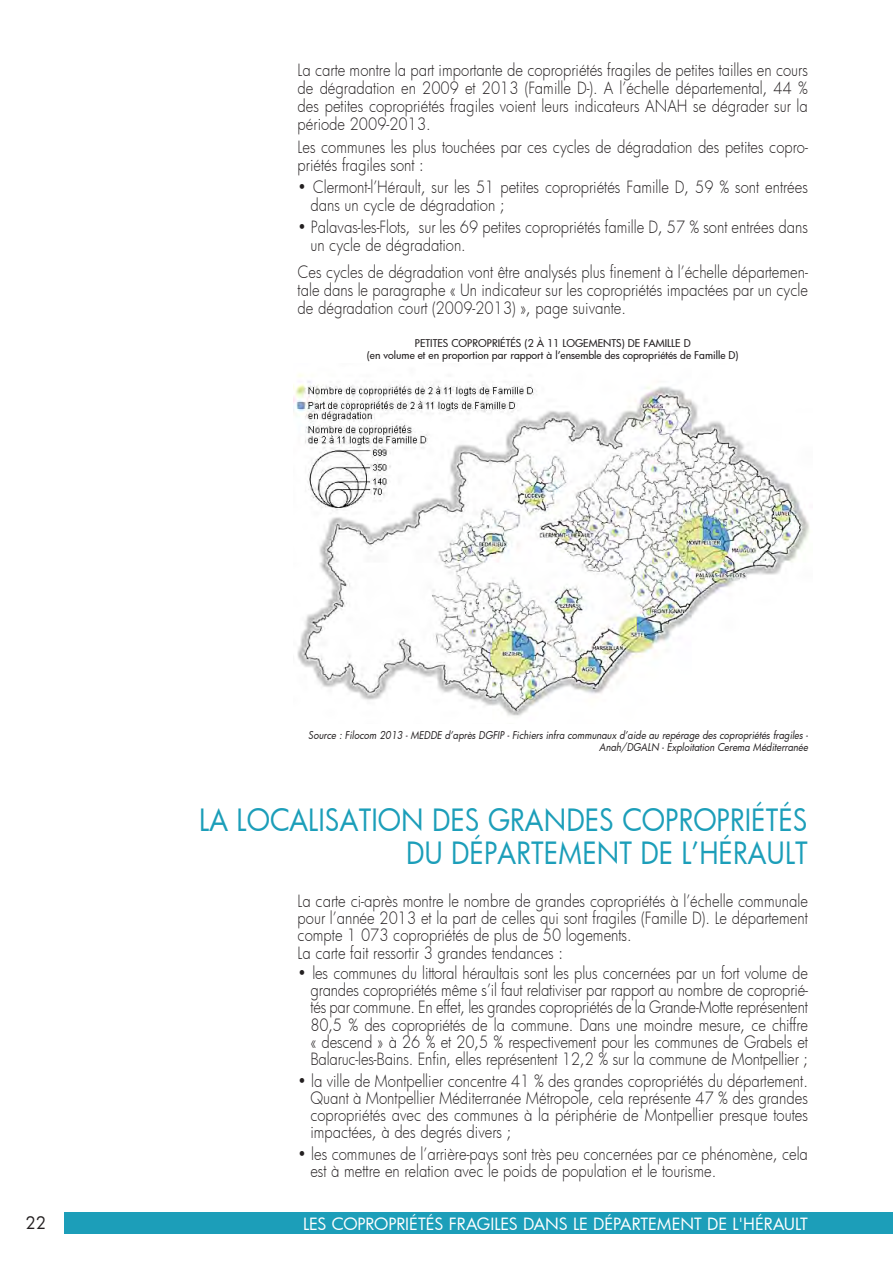
<style>
.page{position:relative;width:893px;height:1263px;background:#fff}
.page>*{position:absolute;margin:0;border:0;box-sizing:border-box;transform-origin:0 0}
.Titre{font:30px/33px "Futura";color:#1c9eb9;text-align:right;scale:.9 1}
.t1{font:16.8px "Futura";color:#231f20}
.Retrait_01{font:300 16.5px/17.2px "Futura";color:#231f20;text-align:justify;scale:.9 1}
.t2{font:16.5px "Futura";color:#fff}
.Source{font:italic 10.5px/12px "Futura";color:#231f20;text-align:right;scale:.9 1}
.Légende{font:500 10.5px "Futura";color:#231f20}
</style>
<div class="page">
<div style="left:64px;top:1212px;width:829px;height:21px;background:#1c9eb9"></div>
<img style="left:293px;top:374px;width:517px;height:342px">
<p class="Retrait_01" style="left:298px;top:61px;width:568px;line-height:18px">La carte montre la part importante de copropriétés fragiles de petites tailles en cours de dégradation en 2009 et 2013 (Famille D-). A l’échelle départemental, 44 % des petites copropriétés fragiles voient leurs indicateurs ANAH se dégrader sur la période 2009-2013.</p>
<p class="Retrait_01" style="left:298px;top:137px;width:568px;line-height:18px">Les communes les plus touchées par ces cycles de dégradation des petites copro&shy;priétés fragiles sont :</p>
<p class="Retrait_01" style="left:310px;top:177px;width:554px;line-height:18px;text-indent:-13px">• Clermont-l’Hérault, sur les 51 petites copropriétés Famille D, 59 % sont entrées dans un cycle de dégradation ;</p>
<p class="Retrait_01" style="left:310px;top:218px;width:554px;line-height:18px;text-indent:-13px">• Palavas-les-Flots, sur les 69 petites copropriétés famille D, 57 % sont entrées dans un cycle de dégradation.</p>
<p class="Retrait_01" style="left:298px;top:262px;width:568px;line-height:18px">Ces cycles de dégradation vont être analysés plus finement à l’échelle départemen&shy;tale dans le paragraphe « Un indicateur sur les copropriétés impactées par un cycle de dégradation court (2009-2013) », page suivante.</p>
<p class="Légende" style="left:415px;top:336px;width:277px">PETITES COPROPRIÉTÉS (2 À 11 LOGEMENTS) DE FAMILLE D</p>
<p class="Légende" style="left:367px;top:348px;width:373px">(en volume et en proportion par rapport à l’ensemble des copropriétés de Famille D)</p>
<p class="Source" style="left:308px;top:729px;width:557px">Source : Filocom 2013 - MEDDE d’après DGFIP - Fichiers infra communaux d’aide au repérage des copropriétés fragiles -<br>Anah/DGALN - Exploitation Cerema Méditerranée</p>
<p class="Titre" style="left:199px;top:803px;width:678px">LA LOCALISATION DES GRANDES COPROPRIÉTÉS<br>DU DÉPARTEMENT DE L’HÉRAULT</p>
<p class="Retrait_01" style="left:298px;top:892px;width:568px">La carte ci-après montre le nombre de grandes copropriétés à l’échelle communale pour l’année 2013 et la part de celles qui sont fragiles (Famille D). Le département compte 1 073 copropriétés de plus de 50 logements.</p>
<p class="Retrait_01" style="left:298px;top:944px;width:296px">La carte fait ressortir 3 grandes tendances :</p>
<p class="Retrait_01" style="left:310px;top:964px;width:554px;text-indent:-13px">• les communes du littoral héraultais sont les plus concernées par un fort volume de grandes copropriétés même s’il faut relativiser par rapport au nombre de coproprié&shy;tés par commune. En effet, les grandes copropriétés de la Grande-Motte représentent 80,5 % des copropriétés de la commune. Dans une moindre mesure, ce chiffre « descend » à 26 % et 20,5 % respectivement pour les communes de Grabels et Balaruc-les-Bains. Enfin, elles représentent 12,2 % sur la commune de Montpellier ;</p>
<p class="Retrait_01" style="left:310px;top:1072px;width:554px;text-indent:-13px">• la ville de Montpellier concentre 41 % des grandes copropriétés du département.<br>Quant à Montpellier Méditerranée Métropole, cela représente 47 % des grandes copropriétés avec des communes à la périphérie de Montpellier presque toutes impactées, à des degrés divers ;</p>
<p class="Retrait_01" style="left:310px;top:1145px;width:554px;text-indent:-13px">• les communes de l’arrière-pays sont très peu concernées par ce phénomène, cela est à mettre en relation avec le poids de population et le tourisme.</p>
<p class="t1" style="left:26px;top:1211px;width:22px">22</p>
<p class="t2" style="left:303px;top:1212px;width:506px">LES COPROPRIÉTÉS FRAGILES DANS LE DÉPARTEMENT DE L'HÉRAULT</p>
</div>
